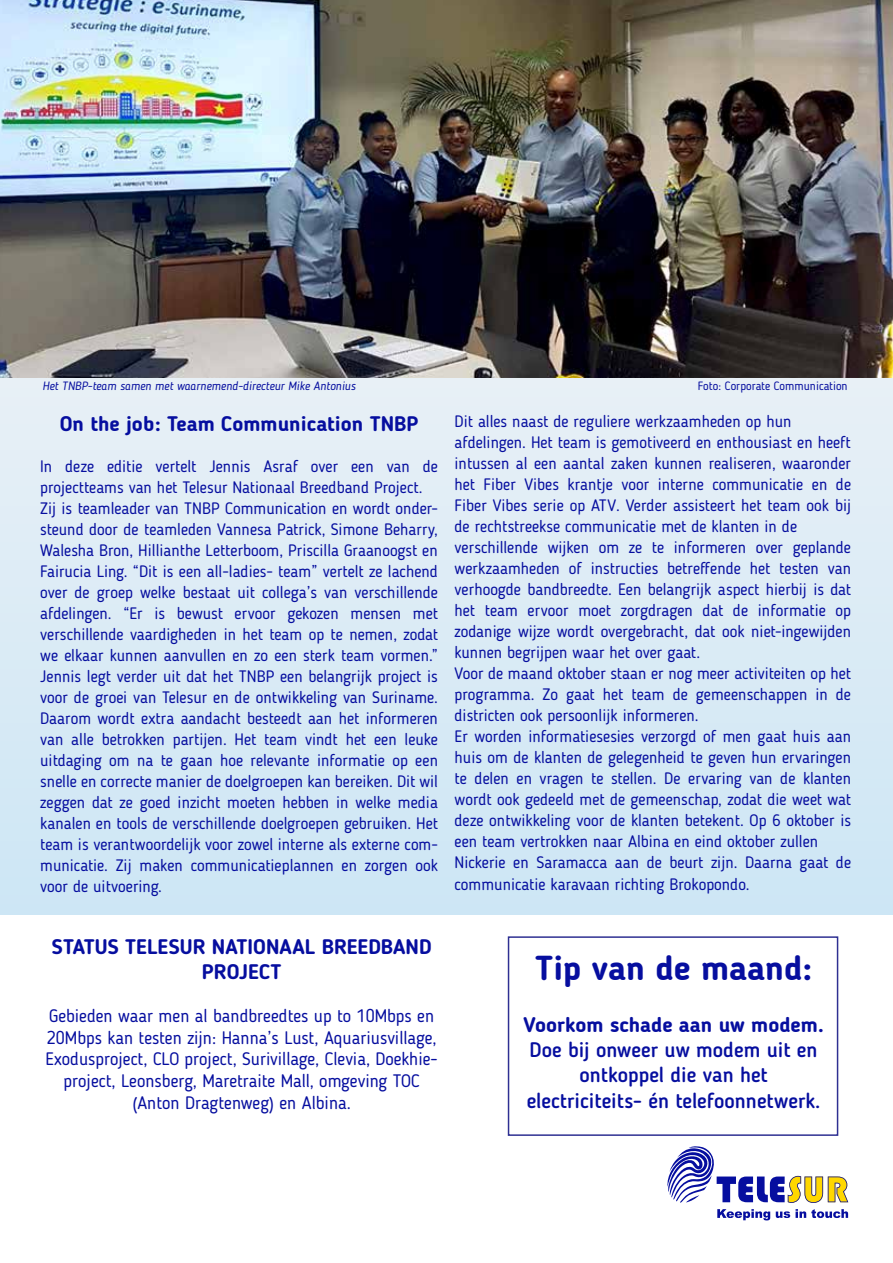
<style>
.page{position:relative;width:893px;height:1263px;background:#fff}
.page>*{position:absolute;margin:0;border:0;box-sizing:border-box;transform-origin:0 0}
.t1{font:700 34.5px "Blogger Sans";color:#060e9f}
.t2{font:700 21px/25.2px "Blogger Sans";color:#060e9f;text-align:center}
.t3{font:500 21px/25.2px "Blogger Sans";color:#060e9f;text-align:center}
.t4{font:18px/21.6px "Blogger Sans";color:#060e9f;text-align:center}
.t5{font:16.5px/21px "Blogger Sans";color:#060e9f}
.t6{font:italic 12px "Blogger Sans";color:#060e9f}
.t7{font:12px "Blogger Sans";color:#060e9f}
</style>
<div class="page">
<div style="left:0;top:345px;width:893px;height:569px;background:linear-gradient(to right,#daebf5,#daebf5)"></div>
<svg style="left:717px;top:1209px;width:53px;height:11px"></svg>
<svg style="left:776px;top:1211px;width:14px;height:7px"></svg>
<svg style="left:796px;top:1209px;width:52px;height:9px"></svg>
<svg style="left:667px;top:1146px;width:181px;height:57px"></svg>
<img style="left:0;top:0;width:893px;height:378px">
<div style="left:508px;top:936px;width:330px;height:200px;border:2px solid #2e3092"></div>
<p class="t6" style="left:42px;top:379px;width:315px">Het TNBP-team samen met waarnemend-directeur Mike Antonius</p>
<p class="t7" style="left:698px;top:378px;width:151px">Foto: Corporate Communication</p>
<p class="t2" style="left:60px;top:411px;width:360px">On the job: Team Communication TNBP</p>
<p class="t5" style="left:40px;top:455px;width:399px">In deze editie vertelt Jennis Asraf over een van de projectteams van het Telesur Nationaal Breedband Project.<br>Zij is teamleader van TNBP Communication en wordt onder&shy;steund door de teamleden Vannesa Patrick, Simone Beharry, Walesha Bron, Hillianthe Letterboom, Priscilla Graanoogst en Fairucia Ling. “Dit is een all-ladies- team” vertelt ze lachend over de groep welke bestaat uit collega’s van verschillende afdelingen. “Er is bewust ervoor gekozen mensen met verschillende vaardigheden in het team op te nemen, zodat we elkaar kunnen aanvullen en zo een sterk team vormen.” Jennis legt verder uit dat het TNBP een belangrijk project is voor de groei van Telesur en de ontwikkeling van Suriname.<br>Daarom wordt extra aandacht besteedt aan het informeren van alle betrokken partijen. Het team vindt het een leuke uitdaging om na te gaan hoe relevante informatie op een snelle en correcte manier de doelgroepen kan bereiken. Dit wil zeggen dat ze goed inzicht moeten hebben in welke media kanalen en tools de verschillende doelgroepen gebruiken. Het team is verantwoordelijk voor zowel interne als externe com&shy;municatie. Zij maken communicatieplannen en zorgen ook voor de uitvoering.</p>
<p class="t5" style="left:455px;top:411px;width:398px">Dit alles naast de reguliere werkzaamheden op hun afdelingen. Het team is gemotiveerd en enthousiast en heeft intussen al een aantal zaken kunnen realiseren, waaronder het Fiber Vibes krantje voor interne communicatie en de Fiber Vibes serie op ATV. Verder assisteert het team ook bij de rechtstreekse communicatie met de klanten in de verschillende wijken om ze te informeren over geplande werkzaamheden of instructies betreffende het testen van verhoogde bandbreedte. Een belangrijk aspect hierbij is dat het team ervoor moet zorgdragen dat de informatie op zodanige wijze wordt overgebracht, dat ook niet-ingewijden kunnen begrijpen waar het over gaat.<br>Voor de maand oktober staan er nog meer activiteiten op het programma. Zo gaat het team de gemeenschappen in de districten ook persoonlijk informeren.<br>Er worden informatiesesies verzorgd of men gaat huis aan huis om de klanten de gelegenheid te geven hun ervaringen te delen en vragen te stellen. De ervaring van de klanten wordt ook gedeeld met de gemeenschap, zodat die weet wat deze ontwikkeling voor de klanten betekent. Op 6 oktober is een team vertrokken naar Albina en eind oktober zullen Nickerie en Saramacca aan de beurt zijn. Daarna gaat de communicatie karavaan richting Brokopondo.</p>
<p class="t2" style="left:52px;top:934px;width:381px">STATUS TELESUR NATIONAAL BREEDBAND<br>PROJECT</p>
<p class="t4" style="left:46px;top:1005px;width:394px">Gebieden waar men al bandbreedtes up to 10Mbps en 20Mbps kan testen zijn: Hanna’s Lust, Aquariusvillage, Exodusproject, CLO project, Surivillage, Clevia, Doekhie&shy;project, Leonsberg, Maretraite Mall, omgeving TOC (Anton Dragtenweg) en Albina.</p>
<h1 class="t1" style="left:535px;top:947px;width:278px">Tip van de maand:</h1>
<p class="t2" style="left:524px;top:1012px;width:302px">Voorkom schade aan uw modem.</p>
<p class="t3" style="left:527px;top:1037px;width:295px">Doe bij onweer uw modem uit en ontkoppel die van het electriciteits- én telefoonnetwerk.</p>
</div>
